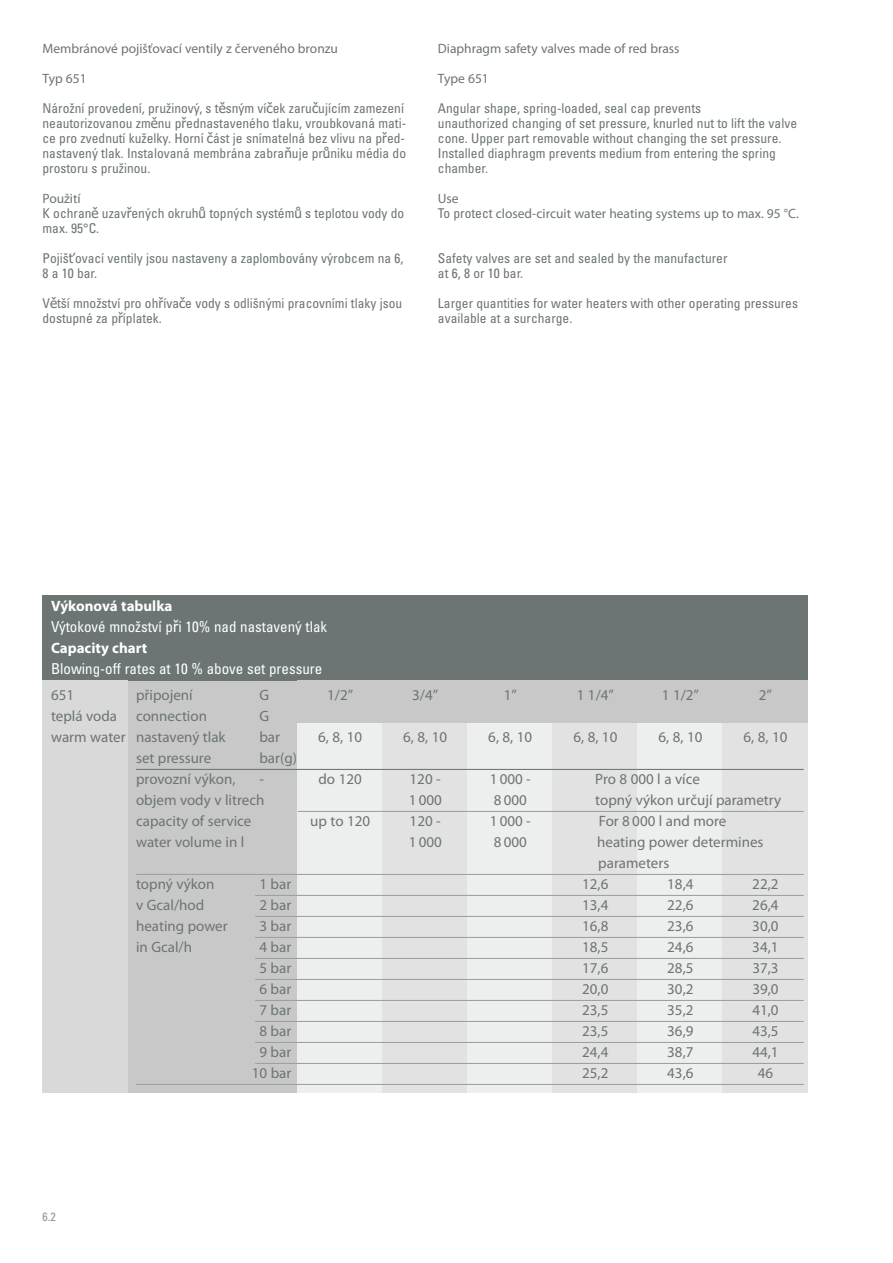
<style>
.page{position:relative;width:893px;height:1263px;background:#fff}
.page>*{position:absolute;margin:0;border:0;box-sizing:border-box;transform-origin:0 0}
.t1{font:15px/21px "Myriad Pro";color:#6c7474}
.t2{font:condensed 15px "Univers LT Std";color:#fff}
.t3{font:700 15px "Myriad Pro";color:#fff}
.t4{font:condensed 13.5px/15px "Univers LT Std";color:#6c7474}
.t5{font:13.5px/15px "Myriad Pro";color:#6c7474}
.t6{font:condensed 12px "Univers LT Std";color:#909394}
.s1{font-family:"Tahoma";font-stretch:normal}
.s2{font-family:"Univers LT Std";font-stretch:condensed}
</style>
<div class="page">
<div style="left:128px;top:680px;width:170px;height:413px;background:#c8c8c8"></div>
<div style="left:298px;top:680px;width:85px;height:413px;background:#edeeee"></div>
<div style="left:383px;top:680px;width:85px;height:413px;background:#e2e2e2"></div>
<div style="left:468px;top:680px;width:85px;height:413px;background:#edeeee"></div>
<div style="left:553px;top:680px;width:85px;height:413px;background:#e2e2e2"></div>
<div style="left:638px;top:680px;width:85px;height:413px;background:#edeeee"></div>
<div style="left:723px;top:680px;width:85px;height:413px;background:#e2e2e2"></div>
<div style="left:43px;top:595px;width:765px;height:85px;background:#6c7474"></div>
<div style="left:298px;top:680px;width:510px;height:43px;background:#c8c8c8"></div>
<hr style="left:136px;top:769px;width:668px;height:1px;background:#6c7474">
<hr style="left:298px;top:811px;width:506px;height:1px;background:#9ea09f">
<hr style="left:136px;top:874px;width:668px;height:1px;background:#9ea09f">
<hr style="left:255px;top:895px;width:549px;height:1px;background:#9ea09f">
<hr style="left:255px;top:916px;width:549px;height:1px;background:#9ea09f">
<hr style="left:255px;top:937px;width:549px;height:1px;background:#9ea09f">
<hr style="left:255px;top:958px;width:549px;height:1px;background:#9ea09f">
<hr style="left:255px;top:979px;width:549px;height:1px;background:#9ea09f">
<hr style="left:255px;top:1000px;width:549px;height:1px;background:#9ea09f">
<hr style="left:255px;top:1021px;width:549px;height:1px;background:#9ea09f">
<hr style="left:255px;top:1042px;width:549px;height:1px;background:#9ea09f">
<hr style="left:255px;top:1063px;width:549px;height:1px;background:#9ea09f">
<hr style="left:136px;top:1084px;width:668px;height:1px;background:#9ea09f">
<div style="left:43px;top:680px;width:85px;height:413px;background:#d8d9d8"></div>
<p class="t5" style="left:43px;top:42px;width:297px">Membránové pojišťovací ventily z červeného bronzu</p>
<p class="t5" style="left:43px;top:72px;width:46px">Typ 651</p>
<p class="t4" style="left:43px;top:101px;width:365px">Nárožní provedení, pružinový, s t<span class="s1">ě</span>sným ví<span class="s1">č</span>ek zaru<span class="s1">č</span>ujícím zamezení neautorizovanou zm<span class="s1">ě</span>nu p<span class="s1">ř</span>ednastaveného tlaku, vroubkovaná mati&shy;ce pro zvednutí kuželky. Horní <span class="s1">č</span>ást je snímatelná bez vlivu na p<span class="s1">ř</span>ed&shy;nastavený tlak. Instalovaná membrána zabra<span class="s1">ň</span>uje pr<span class="s1">ů</span>niku média do prostoru s pružinou.</p>
<p class="t5" style="left:43px;top:192px;width:40px">Použití</p>
<p class="t4" style="left:43px;top:206px;width:363px">K ochran<span class="s1">ě</span> uzav<span class="s1">ř</span>ených okruh<span class="s1">ů</span> topných systém<span class="s1">ů</span> s teplotou vody do max. 95°C.</p>
<p class="t4" style="left:43px;top:251px;width:363px">Pojiš<span class="s1">ť</span>ovací ventily jsou nastaveny a zaplombovány výrobcem na 6,<br>8 a 10 bar.</p>
<p class="t4" style="left:43px;top:296px;width:361px">V<span class="s1">ě</span>tší množství pro oh<span class="s1">ř</span>íva<span class="s1">č</span>e vody s odlišnými pracovními tlaky jsou dostupné za p<span class="s1">ř</span>íplatek.</p>
<p class="t5" style="left:438px;top:42px;width:243px">Diaphragm safety valves made of red brass</p>
<p class="t5" style="left:438px;top:72px;width:52px">Type 651</p>
<p class="t4" style="left:438px;top:101px;width:361px">Angular shape, spring-loaded, seal cap prevents<br>unauthorized changing of set pressure, knurled nut to lift the valve cone. Upper part removable without changing the set pressure.<br>Installed diaphragm prevents medium from entering the spring chamber.</p>
<p class="t5" style="left:438px;top:192px;width:362px">Use<br><span class="s2">To protect</span> closed-circuit water heating systems up to max. 95 °C.</p>
<p class="t4" style="left:438px;top:251px;width:291px">Safety valves are set and sealed by the manufacturer at 6, 8 or 10 bar.</p>
<p class="t4" style="left:438px;top:296px;width:361px">Larger quantities for water heaters with other operating pressures available at a surcharge.</p>
<p class="t3" style="left:51px;top:600px;width:123px">Výkonová tabulka</p>
<p class="t2" style="left:51px;top:621px;width:278px">Výtokové množství p<span class="s1">ř</span>i 10% nad nastavený tlak</p>
<p class="t3" style="left:51px;top:642px;width:98px">Capacity chart</p>
<p class="t2" style="left:51px;top:663px;width:273px">Blowing-off rates at 10 % above set pressure</p>
<p class="t1" style="left:136px;top:686px;width:58px">připojení</p>
<p class="t1" style="left:259px;top:686px;width:11px">G</p>
<p class="t1" style="left:327px;top:686px;width:27px">1/2’’</p>
<p class="t1" style="left:412px;top:686px;width:27px">3/4’’</p>
<p class="t1" style="left:504px;top:686px;width:15px">1’’</p>
<p class="t1" style="left:577px;top:686px;width:39px">1 1/4’’</p>
<p class="t1" style="left:662px;top:686px;width:39px">1 1/2’’</p>
<p class="t1" style="left:759px;top:686px;width:15px">2’’</p>
<p class="t1" style="left:136px;top:707px;width:72px">connection</p>
<p class="t1" style="left:259px;top:707px;width:11px">G</p>
<p class="t1" style="left:136px;top:728px;width:91px">nastavený tlak</p>
<p class="t1" style="left:259px;top:728px;width:22px">bar</p>
<p class="t1" style="left:318px;top:728px;width:45px">6, 8, 10</p>
<p class="t1" style="left:403px;top:728px;width:45px">6, 8, 10</p>
<p class="t1" style="left:488px;top:728px;width:45px">6, 8, 10</p>
<p class="t1" style="left:573px;top:728px;width:45px">6, 8, 10</p>
<p class="t1" style="left:658px;top:728px;width:45px">6, 8, 10</p>
<p class="t1" style="left:743px;top:728px;width:45px">6, 8, 10</p>
<p class="t1" style="left:136px;top:749px;width:77px">set pressure</p>
<p class="t1" style="left:259px;top:749px;width:39px">bar(g)</p>
<p class="t1" style="left:136px;top:770px;width:101px">provozní výkon,</p>
<p class="t1" style="left:259px;top:770px;width:6px">-</p>
<p class="t1" style="left:319px;top:770px;width:45px">do 120</p>
<p class="t1" style="left:410px;top:770px;width:33px">120 -</p>
<p class="t1" style="left:490px;top:770px;width:43px">1000 -</p>
<p class="t1" style="left:595px;top:770px;width:106px">Pro 8 000 l a více</p>
<p class="t1" style="left:136px;top:791px;width:130px">objem vody v litrech</p>
<p class="t1" style="left:409px;top:791px;width:35px">1 000</p>
<p class="t1" style="left:494px;top:791px;width:35px">8 000</p>
<p class="t1" style="left:595px;top:791px;width:187px">topný výkon určují parametry</p>
<p class="t1" style="left:136px;top:812px;width:117px">capacity of service</p>
<p class="t1" style="left:310px;top:812px;width:61px">up to 120</p>
<p class="t1" style="left:410px;top:812px;width:33px">120 -</p>
<p class="t1" style="left:490px;top:812px;width:43px">1000 -</p>
<p class="t1" style="left:599px;top:812px;width:129px">For 8 000 l and more</p>
<p class="t1" style="left:136px;top:833px;width:110px">water volume in l</p>
<p class="t1" style="left:409px;top:833px;width:35px">1 000</p>
<p class="t1" style="left:494px;top:833px;width:35px">8 000</p>
<p class="t1" style="left:597px;top:833px;width:168px">heating power determines parameters</p>
<p class="t1" style="left:136px;top:875px;width:80px">topný výkon</p>
<p class="t1" style="left:259px;top:875px;width:33px">1 bar</p>
<p class="t1" style="left:582px;top:875px;width:28px">12,6</p>
<p class="t1" style="left:667px;top:875px;width:28px">18,4</p>
<p class="t1" style="left:752px;top:875px;width:28px">22,2</p>
<p class="t1" style="left:136px;top:896px;width:70px">v Gcal/hod</p>
<p class="t1" style="left:259px;top:896px;width:33px">2 bar</p>
<p class="t1" style="left:582px;top:896px;width:28px">13,4</p>
<p class="t1" style="left:667px;top:896px;width:28px">22,6</p>
<p class="t1" style="left:752px;top:896px;width:28px">26,4</p>
<p class="t1" style="left:136px;top:917px;width:93px">heating power</p>
<p class="t1" style="left:259px;top:917px;width:33px">3 bar</p>
<p class="t1" style="left:582px;top:917px;width:28px">16,8</p>
<p class="t1" style="left:667px;top:917px;width:28px">23,6</p>
<p class="t1" style="left:752px;top:917px;width:28px">30,0</p>
<p class="t1" style="left:136px;top:938px;width:58px">in Gcal/h</p>
<p class="t1" style="left:259px;top:938px;width:33px">4 bar</p>
<p class="t1" style="left:582px;top:938px;width:28px">18,5</p>
<p class="t1" style="left:667px;top:938px;width:28px">24,6</p>
<p class="t1" style="left:752px;top:938px;width:28px">34,1</p>
<p class="t1" style="left:259px;top:959px;width:33px">5 bar</p>
<p class="t1" style="left:582px;top:959px;width:28px">17,6</p>
<p class="t1" style="left:667px;top:959px;width:28px">28,5</p>
<p class="t1" style="left:752px;top:959px;width:28px">37,3</p>
<p class="t1" style="left:259px;top:980px;width:33px">6 bar</p>
<p class="t1" style="left:582px;top:980px;width:28px">20,0</p>
<p class="t1" style="left:667px;top:980px;width:28px">30,2</p>
<p class="t1" style="left:752px;top:980px;width:28px">39,0</p>
<p class="t1" style="left:259px;top:1001px;width:33px">7 bar</p>
<p class="t1" style="left:582px;top:1001px;width:28px">23,5</p>
<p class="t1" style="left:667px;top:1001px;width:28px">35,2</p>
<p class="t1" style="left:752px;top:1001px;width:28px">41,0</p>
<p class="t1" style="left:259px;top:1022px;width:33px">8 bar</p>
<p class="t1" style="left:582px;top:1022px;width:28px">23,5</p>
<p class="t1" style="left:667px;top:1022px;width:28px">36,9</p>
<p class="t1" style="left:752px;top:1022px;width:28px">43,5</p>
<p class="t1" style="left:259px;top:1043px;width:33px">9 bar</p>
<p class="t1" style="left:582px;top:1043px;width:28px">24,4</p>
<p class="t1" style="left:667px;top:1043px;width:28px">38,7</p>
<p class="t1" style="left:752px;top:1043px;width:28px">44,1</p>
<p class="t1" style="left:252px;top:1064px;width:41px">10 bar</p>
<p class="t1" style="left:582px;top:1064px;width:28px">25,2</p>
<p class="t1" style="left:667px;top:1064px;width:28px">43,6</p>
<p class="t1" style="left:758px;top:1064px;width:17px">46</p>
<p class="t1" style="left:51px;top:686px;width:76px">651<br>teplá voda warm water</p>
<p class="t6" style="left:43px;top:1212px;width:15px">6.2</p>
</div>
